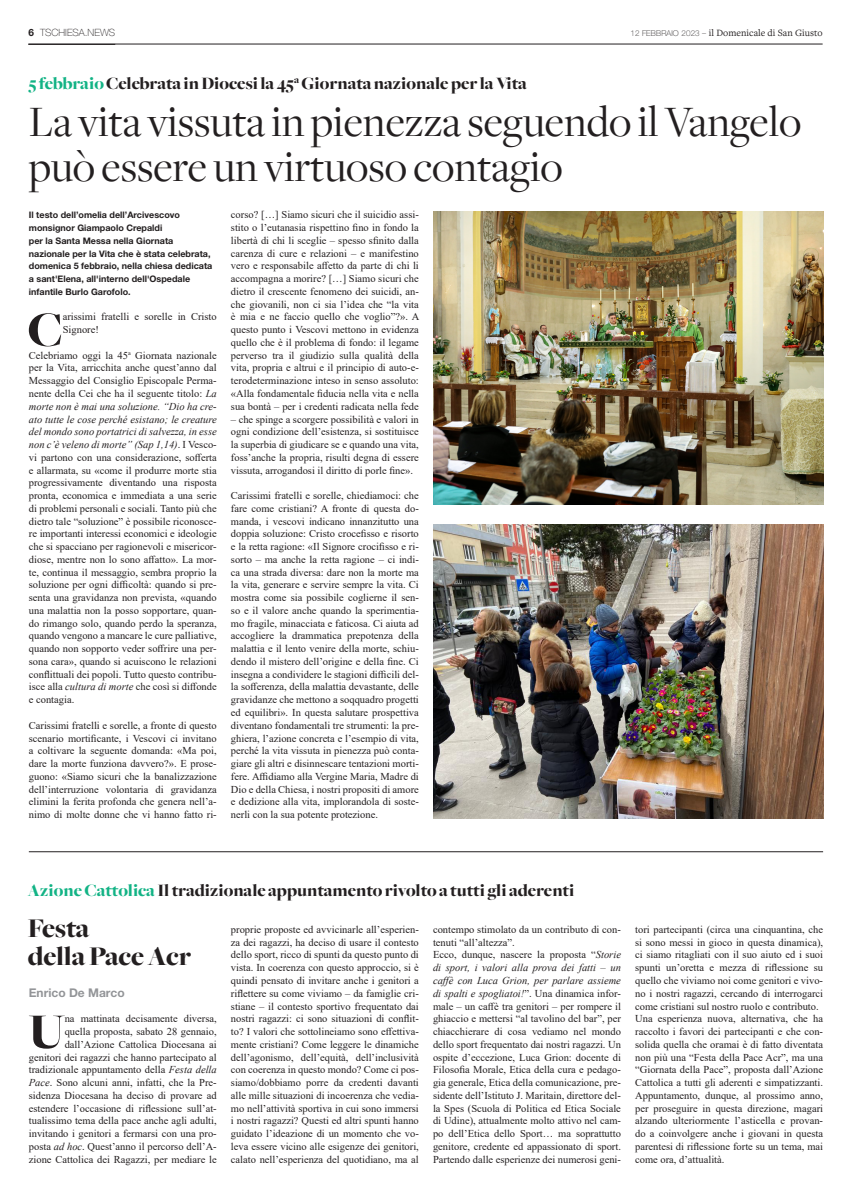
<style>
.page{position:relative;width:851px;height:1191px;background:#fff}
.page>*{position:absolute;margin:0;border:0;box-sizing:border-box;transform-origin:0 0}
.t1{font:900 51.3px "Freight Big";color:#231f20}
.t2{font:45px/45px "Freight Disp";color:#231f20}
.t3{font:900 28px "Freight Big";letter-spacing:-.01em;color:#231f20}
.t4{font:900 18px "Freight Big";color:#231f20}
.t5{font:700 12px "Helvetica Neue LT Std";color:#939598}
.t6{font:10.5px/12.8px "Times New Roman";color:#231f20;text-align:justify}
.t7{font:10px "Freight Text Pro";color:#231f20}
.t8{font:100 10px "Helvetica Neue LT Std";color:#231f20}
.t9{font:700 9px/12.8px "Helvetica Neue LT Std";color:#231f20}
.s1{font-weight:700}
.s2{font-family:"Helvetica Neue LT Std";font-weight:100;font-size:8px}
.s3{color:#12b385}
.s4{font-style:italic}
</style>
<div class="page">
<hr style="left:28px;top:44px;width:794px;height:1px;background:#231f20">
<img style="left:433px;top:524px;width:390px;height:294px">
<img style="left:433px;top:211px;width:390px;height:294px">
<hr style="left:29px;top:851px;width:794px;height:1px;background:#231f20">
<p class="t8" style="left:28px;top:26px;width:88px"><span class="s1">6</span> TSCHIESA.NEWS</p>
<p class="t7" style="left:630px;top:26px;width:194px"><span class="s2">12 FEBBRAIO 2023 –</span> il Domenicale di San Giusto</p>
<p class="t4" style="left:29px;top:74px;width:499px"><span class="s3">5 febbraio</span> Celebrata in Diocesi la 45<sup>a</sup> Giornata nazionale per la Vita</p>
<p class="t2" style="left:29px;top:100px;width:774px">La vita vissuta in pienezza seguendo il Vangelo può essere un virtuoso contagio</p>
<p class="t9" style="left:29px;top:208px;width:153px">Il testo dell’omelia dell’Arcivescovo monsignor Giampaolo Crepaldi</p>
<p class="t9" style="left:29px;top:234px;width:185px">per la Santa Messa nella Giornata nazionale per la Vita che è stata celebrata, domenica 5 febbraio, nella chiesa dedicata a sant'Elena, all'interno dell'Ospedale infantile Burlo Garofolo.</p>
<p class="t1" style="left:27px;top:301px;width:37px">C</p>
<p class="t6" style="left:63px;top:310px;width:155px">arissimi fratelli e sorelle in Cristo<br>Signore!</p>
<p class="t6" style="left:29px;top:348px;width:189px">Celebriamo oggi la 45<sup>a</sup> Giornata nazionale per la Vita, arricchita anche quest’anno dal Messaggio del Consiglio Episcopale Perma&shy;nente della Cei che ha il seguente titolo: <span class="s4">La morte non è mai una soluzione. “Dio ha cre&shy;ato tutte le cose perché esistano; le creature del mondo sono portatrici di salvezza, in esse non c’è veleno di morte” (Sap 1,14)</span>. I Vesco&shy;vi partono con una considerazione, sofferta e allarmata, su «come il produrre morte stia progressivamente diventando una risposta pronta, economica e immediata a una serie di problemi personali e sociali. Tanto più che dietro tale “soluzione” è possibile riconosce&shy;re importanti interessi economici e ideologie che si spacciano per ragionevoli e misericor&shy;diose, mentre non lo sono affatto». La mor&shy;te, continua il messaggio, sembra proprio la soluzione per ogni difficoltà: quando si pre&shy;senta una gravidanza non prevista, «quando una malattia non la posso sopportare, quan&shy;do rimango solo, quando perdo la speranza, quando vengono a mancare le cure palliative, quando non sopporto veder soffrire una per&shy;sona cara», quando si acuiscono le relazioni conflittuali dei popoli. Tutto questo contribu&shy;isce alla <span class="s4">cultura di morte</span> che così si diffonde e contagia.</p>
<p class="t6" style="left:29px;top:718px;width:189px">Carissimi fratelli e sorelle, a fronte di questo scenario mortificante, i Vescovi ci invitano a coltivare la seguente domanda: «Ma poi, dare la morte funziona davvero?». E prose&shy;guono: «Siamo sicuri che la banalizzazione dell’interruzione volontaria di gravidanza elimini la ferita profonda che genera nell’a&shy;nimo di molte donne che vi hanno fatto ri-</p>
<p class="t6" style="left:231px;top:208px;width:190px">corso? […] Siamo sicuri che il suicidio assi&shy;stito o l’eutanasia rispettino fino in fondo la libertà di chi li sceglie – spesso sfinito dalla carenza di cure e relazioni – e manifestino vero e responsabile affetto da parte di chi li accompagna a morire? […] Siamo sicuri che dietro il crescente fenomeno dei suicidi, an&shy;che giovanili, non ci sia l’idea che “la vita è mia e ne faccio quello che voglio”?». A questo punto i Vescovi mettono in evidenza quello che è il problema di fondo: il legame perverso tra il giudizio sulla qualità della vita, propria e altrui e il principio di auto-e&shy;terodeterminazione inteso in senso assoluto: «Alla fondamentale fiducia nella vita e nella sua bontà – per i credenti radicata nella fede</p>
<p class="t6" style="left:231px;top:412px;width:189px">– che spinge a scorgere possibilità e valori in ogni condizione dell’esistenza, si sostituisce la superbia di giudicare se e quando una vita, foss’anche la propria, risulti degna di essere vissuta, arrogandosi il diritto di porle fine».</p>
<p class="t6" style="left:231px;top:489px;width:189px">Carissimi fratelli e sorelle, chiediamoci: che fare come cristiani? A fronte di questa do&shy;manda, i vescovi indicano innanzitutto una doppia soluzione: Cristo crocefisso e risorto e la retta ragione: «Il Signore crocifisso e ri&shy;sorto – ma anche la retta ragione – ci indi&shy;ca una strada diversa: dare non la morte ma la vita, generare e servire sempre la vita. Ci mostra come sia possibile coglierne il sen&shy;so e il valore anche quando la sperimentia&shy;mo fragile, minacciata e faticosa. Ci aiuta ad accogliere la drammatica prepotenza della malattia e il lento venire della morte, schiu&shy;dendo il mistero dell’origine e della fine. Ci insegna a condividere le stagioni difficili del&shy;la sofferenza, della malattia devastante, delle gravidanze che mettono a soqquadro progetti ed equilibri». In questa salutare prospettiva diventano fondamentali tre strumenti: la pre&shy;ghiera, l’azione concreta e l’esempio di vita, perché la vita vissuta in pienezza può conta&shy;giare gli altri e disinnescare tentazioni morti&shy;fere. Affidiamo alla Vergine Maria, Madre di Dio e della Chiesa, i nostri propositi di amore e dedizione alla vita, implorandola di soste&shy;nerli con la sua potente protezione.</p>
<p class="t4" style="left:28px;top:880px;width:548px"><span class="s3">Azione Cattolica</span> Il tradizionale appuntamento rivolto a tutti gli aderenti</p>
<p class="t3" style="left:28px;top:912px;width:63px">Festa</p>
<p class="t3" style="left:28px;top:940px;width:165px">della Pace Acr</p>
<p class="t5" style="left:29px;top:985px;width:97px">Enrico De Marco</p>
<p class="t1" style="left:28px;top:1003px;width:38px">U</p>
<p class="t6" style="left:29px;top:1012px;width:189px;text-align:right">na mattinata decisamente diversa,<br>quella proposta, sabato 28 gennaio, dall’Azione Cattolica Diocesana ai<br>genitori dei ragazzi che hanno partecipato al tradizionale appuntamento della <span class="s4">Festa della Pace</span>. Sono alcuni anni, infatti, che la Pre&shy;sidenza Diocesana ha deciso di provare ad estendere l’occasione di riflessione sull’at&shy;tualissimo tema della pace anche agli adulti, invitando i genitori a fermarsi con una pro&shy;posta <span class="s4">ad hoc</span>. Quest’anno il percorso dell’A&shy;zione Cattolica dei Ragazzi, per mediare le</p>
<p class="t6" style="left:231px;top:922px;width:189px">proprie proposte ed avvicinarle all’esperien&shy;za dei ragazzi, ha deciso di usare il contesto dello sport, ricco di spunti da questo punto di vista. In coerenza con questo approccio, si è quindi pensato di invitare anche i genitori a riflettere su come viviamo – da famiglie cri&shy;stiane – il contesto sportivo frequentato dai nostri ragazzi: ci sono situazioni di conflit&shy;to? I valori che sottolineiamo sono effettiva&shy;mente cristiani? Come leggere le dinamiche dell’agonismo, dell’equità, dell’inclusività con coerenza in questo mondo? Come ci pos&shy;siamo/dobbiamo porre da credenti davanti alle mille situazioni di incoerenza che vedia&shy;mo nell’attività sportiva in cui sono immersi i nostri ragazzi? Questi ed altri spunti hanno guidato l’ideazione di un momento che vo&shy;leva essere vicino alle esigenze dei genitori, calato nell’esperienza del quotidiano, ma al</p>
<p class="t6" style="left:433px;top:922px;width:189px">contempo stimolato da un contributo di con&shy;tenuti “all’altezza”.</p>
<p class="t6" style="left:433px;top:948px;width:189px">Ecco, dunque, nascere la proposta “<span class="s4">Storie di sport, i valori alla prova dei fatti – un caffè con Luca Grion, per parlare assieme di spalti e spogliatoi!</span>”. Una dinamica infor&shy;male – un caffè tra genitori – per rompere il ghiaccio e mettersi “al tavolino del bar”, per chiacchierare di cosa vediamo nel mondo dello sport frequentato dai nostri ragazzi. Un ospite d’eccezione, Luca Grion: docente di Filosofia Morale, Etica della cura e pedago&shy;gia generale, Etica della comunicazione, pre&shy;sidente dell’Istituto J. Maritain, direttore del&shy;la Spes (Scuola di Politica ed Etica Sociale di Udine), attualmente molto attivo nel cam&shy;po dell’Etica dello Sport… ma soprattutto genitore, credente ed appassionato di sport.<br>Partendo dalle esperienze dei numerosi geni-</p>
<p class="t6" style="left:635px;top:922px;width:189px">tori partecipanti (circa una cinquantina, che si sono messi in gioco in questa dinamica), ci siamo ritagliati con il suo aiuto ed i suoi spunti un’oretta e mezza di riflessione su quello che viviamo noi come genitori e vivo&shy;no i nostri ragazzi, cercando di interrogarci come cristiani sul nostro ruolo e contributo.</p>
<p class="t6" style="left:635px;top:1012px;width:189px">Una esperienza nuova, alternativa, che ha raccolto i favori dei partecipanti e che con&shy;solida quella che oramai è di fatto diventata non più una “Festa della Pace Acr”, ma una “Giornata della Pace”, proposta dall’Azione Cattolica a tutti gli aderenti e simpatizzanti.<br>Appuntamento, dunque, al prossimo anno, per proseguire in questa direzione, magari alzando ulteriormente l’asticella e provan&shy;do a coinvolgere anche i giovani in questa parentesi di riflessione forte su un tema, mai come ora, d’attualità.</p>
</div>
